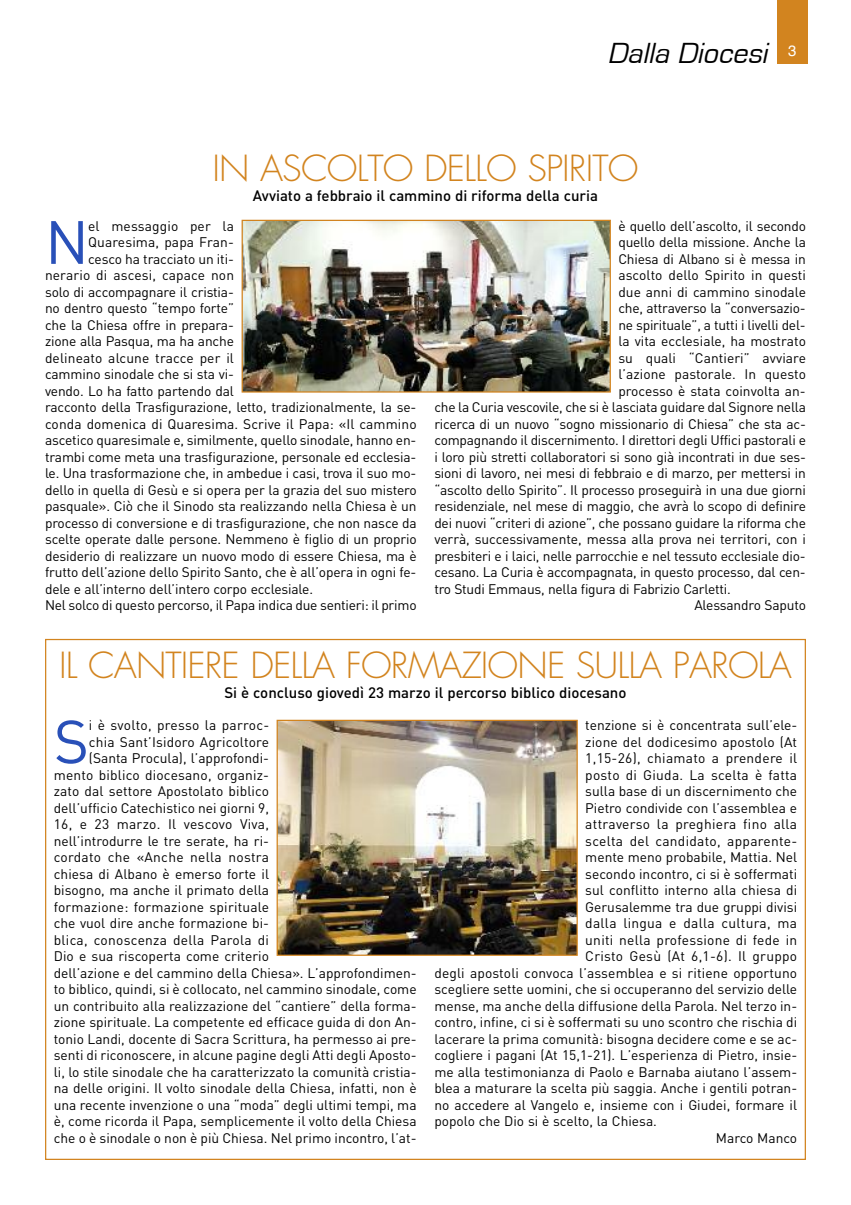
<style>
.page{position:relative;width:851px;height:1205px;background:#fff}
.page>*{position:absolute;margin:0;border:0;box-sizing:border-box;transform-origin:0 0}
.t1{font:60px "DIN";color:#2950b8}
.t2{font:300 35px "Futura Std";letter-spacing:-.025em;color:#d2841f}
.t3{font:italic 30px "Eurostile";color:#000}
.t4{font:500 15px "DIN";color:#000}
.t5{font:13.75px "DIN";color:#000}
.t6{font:13.75px "DIN";letter-spacing:.02em;color:#000}
</style>
<div class="page">
<div style="left:777px;top:0;width:30px;height:64px;background:#d2841f"></div>
<img style="left:278px;top:722px;width:297px;height:232px">
<div style="left:276px;top:720px;width:301px;height:236px;border:1px solid #d2841f"></div>
<img style="left:243px;top:222px;width:365px;height:169px">
<div style="left:241px;top:220px;width:369px;height:173px;border:1px solid #d2841f"></div>
<h3 class="t3" style="left:607px;top:39px;width:190px">dalla diocesi <sup>3</sup></h3>
<h2 class="t2" style="left:212px;top:152px;width:427px">IN ASCOLTO DELLO SPIRITO</h2>
<p class="t4" style="left:253px;top:187px;width:346px">Avviato a febbraio il cammino di riforma della curia</p>
<h1 class="t1" style="left:45px;top:208px;width:45px">N</h1>
<p class="t5" style="left:88px;top:218px;width:147px">el messaggio per la</p>
<p class="t5" style="left:88px;top:235px;width:147px">Quaresima, papa Fran-</p>
<p class="t5" style="left:88px;top:251px;width:147px">cesco ha tracciato un iti-</p>
<p class="t5" style="left:45px;top:268px;width:190px">nerario di ascesi, capace non</p>
<p class="t5" style="left:45px;top:284px;width:190px">solo di accompagnare il cristia-</p>
<p class="t5" style="left:45px;top:301px;width:190px">no dentro questo “tempo forte”</p>
<p class="t5" style="left:45px;top:317px;width:190px">che la Chiesa offre in prepara-</p>
<p class="t5" style="left:45px;top:334px;width:190px">zione alla Pasqua, ma ha anche</p>
<p class="t5" style="left:45px;top:350px;width:190px">delineato alcune tracce per il</p>
<p class="t5" style="left:45px;top:367px;width:190px">cammino sinodale che si sta vi-</p>
<p class="t5" style="left:45px;top:383px;width:190px">vendo. Lo ha fatto partendo dal</p>
<p class="t5" style="left:45px;top:400px;width:373px">racconto della Trasfigurazione, letto, tradizionalmente, la se-</p>
<p class="t5" style="left:45px;top:416px;width:373px">conda domenica di Quaresima. Scrive il Papa: «Il cammino</p>
<p class="t5" style="left:45px;top:433px;width:373px">ascetico quaresimale e, similmente, quello sinodale, hanno en-</p>
<p class="t5" style="left:45px;top:449px;width:373px">trambi come meta una trasfigurazione, personale ed ecclesia-</p>
<p class="t5" style="left:45px;top:466px;width:373px">le. Una trasformazione che, in ambedue i casi, trova il suo mo-</p>
<p class="t5" style="left:45px;top:482px;width:373px">dello in quella di Gesù e si opera per la grazia del suo mistero</p>
<p class="t5" style="left:45px;top:499px;width:373px">pasquale». Ciò che il Sinodo sta realizzando nella Chiesa è un</p>
<p class="t5" style="left:45px;top:515px;width:373px">processo di conversione e di trasfigurazione, che non nasce da</p>
<p class="t5" style="left:45px;top:532px;width:373px">scelte operate dalle persone. Nemmeno è figlio di un proprio</p>
<p class="t5" style="left:45px;top:548px;width:373px">desiderio di realizzare un nuovo modo di essere Chiesa, ma è</p>
<p class="t5" style="left:45px;top:565px;width:373px">frutto dell’azione dello Spirito Santo, che è all’opera in ogni fe-</p>
<p class="t5" style="left:45px;top:581px;width:269px">dele e all’interno dell’intero corpo ecclesiale.</p>
<p class="t5" style="left:45px;top:598px;width:373px">Nel solco di questo percorso, il Papa indica due sentieri: il primo</p>
<p class="t5" style="left:618px;top:218px;width:189px">è quello dell’ascolto, il secondo</p>
<p class="t5" style="left:618px;top:235px;width:189px">quello della missione. Anche la</p>
<p class="t5" style="left:618px;top:251px;width:189px">Chiesa di Albano si è messa in</p>
<p class="t5" style="left:618px;top:268px;width:189px">ascolto dello Spirito in questi</p>
<p class="t5" style="left:618px;top:284px;width:189px">due anni di cammino sinodale</p>
<p class="t5" style="left:618px;top:301px;width:189px">che, attraverso la “conversazio-</p>
<p class="t5" style="left:618px;top:317px;width:189px">ne spirituale”, a tutti i livelli del-</p>
<p class="t5" style="left:618px;top:334px;width:189px">la vita ecclesiale, ha mostrato</p>
<p class="t5" style="left:618px;top:350px;width:189px">su quali “Cantieri” avviare</p>
<p class="t5" style="left:618px;top:367px;width:189px">l’azione pastorale. In questo</p>
<p class="t5" style="left:618px;top:383px;width:189px">processo è stata coinvolta an-</p>
<p class="t5" style="left:434px;top:400px;width:373px">che la Curia vescovile, che si è lasciata guidare dal Signore nella</p>
<p class="t5" style="left:434px;top:416px;width:373px">ricerca di un nuovo “sogno missionario di Chiesa” che sta ac-</p>
<p class="t5" style="left:434px;top:433px;width:373px">compagnando il discernimento. I direttori degli Uffici pastorali e</p>
<p class="t5" style="left:434px;top:449px;width:373px">i loro più stretti collaboratori si sono già incontrati in due ses-</p>
<p class="t5" style="left:434px;top:466px;width:373px">sioni di lavoro, nei mesi di febbraio e di marzo, per mettersi in</p>
<p class="t5" style="left:434px;top:482px;width:373px">“ascolto dello Spirito”. Il processo proseguirà in una due giorni</p>
<p class="t5" style="left:434px;top:499px;width:373px">residenziale, nel mese di maggio, che avrà lo scopo di definire</p>
<p class="t5" style="left:434px;top:515px;width:373px">dei nuovi “criteri di azione”, che possano guidare la riforma che</p>
<p class="t5" style="left:434px;top:532px;width:373px">verrà, successivamente, messa alla prova nei territori, con i</p>
<p class="t5" style="left:434px;top:548px;width:373px">presbiteri e i laici, nelle parrocchie e nel tessuto ecclesiale dio-</p>
<p class="t5" style="left:434px;top:565px;width:373px">cesano. La Curia è accompagnata, in questo processo, dal cen-</p>
<p class="t5" style="left:434px;top:581px;width:298px">tro Studi Emmaus, nella figura di Fabrizio Carletti.</p>
<p class="t5" style="left:694px;top:598px;width:113px">Alessandro Saputo</p>
<h2 class="t2" style="left:59px;top:649px;width:734px">IL CANTIERE DELLA FORMAZIONE SULLA PAROLA</h2>
<p class="t4" style="left:224px;top:684px;width:403px">Si è concluso giovedì 23 marzo il percorso biblico diocesano</p>
<h1 class="t1" style="left:54px;top:707px;width:37px">S</h1>
<p class="t6" style="left:89px;top:717px;width:182px">i è svolto, presso la parroc-</p>
<p class="t5" style="left:89px;top:734px;width:181px">chia Sant’Isidoro Agricoltore</p>
<p class="t5" style="left:89px;top:750px;width:181px">(Santa Procula), l’approfondi-</p>
<p class="t5" style="left:54px;top:767px;width:217px">mento biblico diocesano, organiz-</p>
<p class="t5" style="left:54px;top:783px;width:217px">zato dal settore Apostolato biblico</p>
<p class="t5" style="left:54px;top:800px;width:217px">dell’ufficio Catechistico nei giorni 9,</p>
<p class="t6" style="left:54px;top:816px;width:217px">16, e 23 marzo. Il vescovo Viva,</p>
<p class="t5" style="left:54px;top:833px;width:217px">nell’introdurre le tre serate, ha ri-</p>
<p class="t6" style="left:54px;top:849px;width:217px">cordato che «Anche nella nostra</p>
<p class="t5" style="left:54px;top:866px;width:217px">chiesa di Albano è emerso forte il</p>
<p class="t5" style="left:54px;top:882px;width:217px">bisogno, ma anche il primato della</p>
<p class="t5" style="left:54px;top:899px;width:217px">formazione: formazione spirituale</p>
<p class="t5" style="left:54px;top:915px;width:217px">che vuol dire anche formazione bi-</p>
<p class="t6" style="left:54px;top:932px;width:217px">blica, conoscenza della Parola di</p>
<p class="t5" style="left:54px;top:948px;width:217px">Dio e sua riscoperta come criterio</p>
<p class="t5" style="left:54px;top:965px;width:364px">dell’azione e del cammino della Chiesa». L’approfondimen-</p>
<p class="t5" style="left:54px;top:981px;width:364px">to biblico, quindi, si è collocato, nel cammino sinodale, come</p>
<p class="t5" style="left:54px;top:998px;width:364px">un contribuito alla realizzazione del “cantiere” della forma-</p>
<p class="t5" style="left:54px;top:1014px;width:364px">zione spirituale. La competente ed efficace guida di don An-</p>
<p class="t5" style="left:54px;top:1031px;width:364px">tonio Landi, docente di Sacra Scrittura, ha permesso ai pre-</p>
<p class="t5" style="left:54px;top:1047px;width:364px">senti di riconoscere, in alcune pagine degli Atti degli Aposto-</p>
<p class="t5" style="left:54px;top:1064px;width:364px">li, lo stile sinodale che ha caratterizzato la comunità cristia-</p>
<p class="t5" style="left:54px;top:1080px;width:364px">na delle origini. Il volto sinodale della Chiesa, infatti, non è</p>
<p class="t5" style="left:54px;top:1097px;width:364px">una recente invenzione o una “moda” degli ultimi tempi, ma</p>
<p class="t5" style="left:54px;top:1113px;width:364px">è, come ricorda il Papa, semplicemente il volto della Chiesa</p>
<p class="t5" style="left:54px;top:1130px;width:364px">che o è sinodale o non è più Chiesa. Nel primo incontro, l’at-</p>
<p class="t5" style="left:585px;top:717px;width:213px">tenzione si è concentrata sull’ele-</p>
<p class="t5" style="left:585px;top:734px;width:213px">zione del dodicesimo apostolo (At</p>
<p class="t6" style="left:585px;top:750px;width:213px">1,15-26), chiamato a prendere il</p>
<p class="t6" style="left:585px;top:767px;width:213px">posto di Giuda. La scelta è fatta</p>
<p class="t5" style="left:585px;top:783px;width:213px">sulla base di un discernimento che</p>
<p class="t5" style="left:585px;top:800px;width:213px">Pietro condivide con l’assemblea e</p>
<p class="t6" style="left:585px;top:816px;width:213px">attraverso la preghiera fino alla</p>
<p class="t6" style="left:585px;top:833px;width:213px">scelta del candidato, apparente-</p>
<p class="t5" style="left:585px;top:849px;width:213px">mente meno probabile, Mattia. Nel</p>
<p class="t5" style="left:585px;top:866px;width:213px">secondo incontro, ci si è soffermati</p>
<p class="t5" style="left:585px;top:882px;width:213px">sul conflitto interno alla chiesa di</p>
<p class="t5" style="left:585px;top:899px;width:213px">Gerusalemme tra due gruppi divisi</p>
<p class="t6" style="left:585px;top:915px;width:213px">dalla lingua e dalla cultura, ma</p>
<p class="t6" style="left:585px;top:932px;width:213px">uniti nella professione di fede in</p>
<p class="t6" style="left:585px;top:948px;width:213px">Cristo Gesù (At 6,1-6). Il gruppo</p>
<p class="t5" style="left:434px;top:965px;width:364px">degli apostoli convoca l’assemblea e si ritiene opportuno</p>
<p class="t5" style="left:434px;top:981px;width:364px">scegliere sette uomini, che si occuperanno del servizio delle</p>
<p class="t5" style="left:434px;top:998px;width:364px">mense, ma anche della diffusione della Parola. Nel terzo in-</p>
<p class="t5" style="left:434px;top:1014px;width:364px">contro, infine, ci si è soffermati su uno scontro che rischia di</p>
<p class="t5" style="left:434px;top:1031px;width:364px">lacerare la prima comunità: bisogna decidere come e se ac-</p>
<p class="t5" style="left:434px;top:1047px;width:364px">cogliere i pagani (At 15,1-21). L’esperienza di Pietro, insie-</p>
<p class="t5" style="left:434px;top:1064px;width:364px">me alla testimonianza di Paolo e Barnaba aiutano l’assem-</p>
<p class="t5" style="left:434px;top:1080px;width:364px">blea a maturare la scelta più saggia. Anche i gentili potran-</p>
<p class="t5" style="left:434px;top:1097px;width:364px">no accedere al Vangelo e, insieme con i Giudei, formare il</p>
<p class="t5" style="left:434px;top:1113px;width:224px">popolo che Dio si è scelto, la Chiesa.</p>
<p class="t5" style="left:715px;top:1130px;width:83px">Marco Manco</p>
</div>
